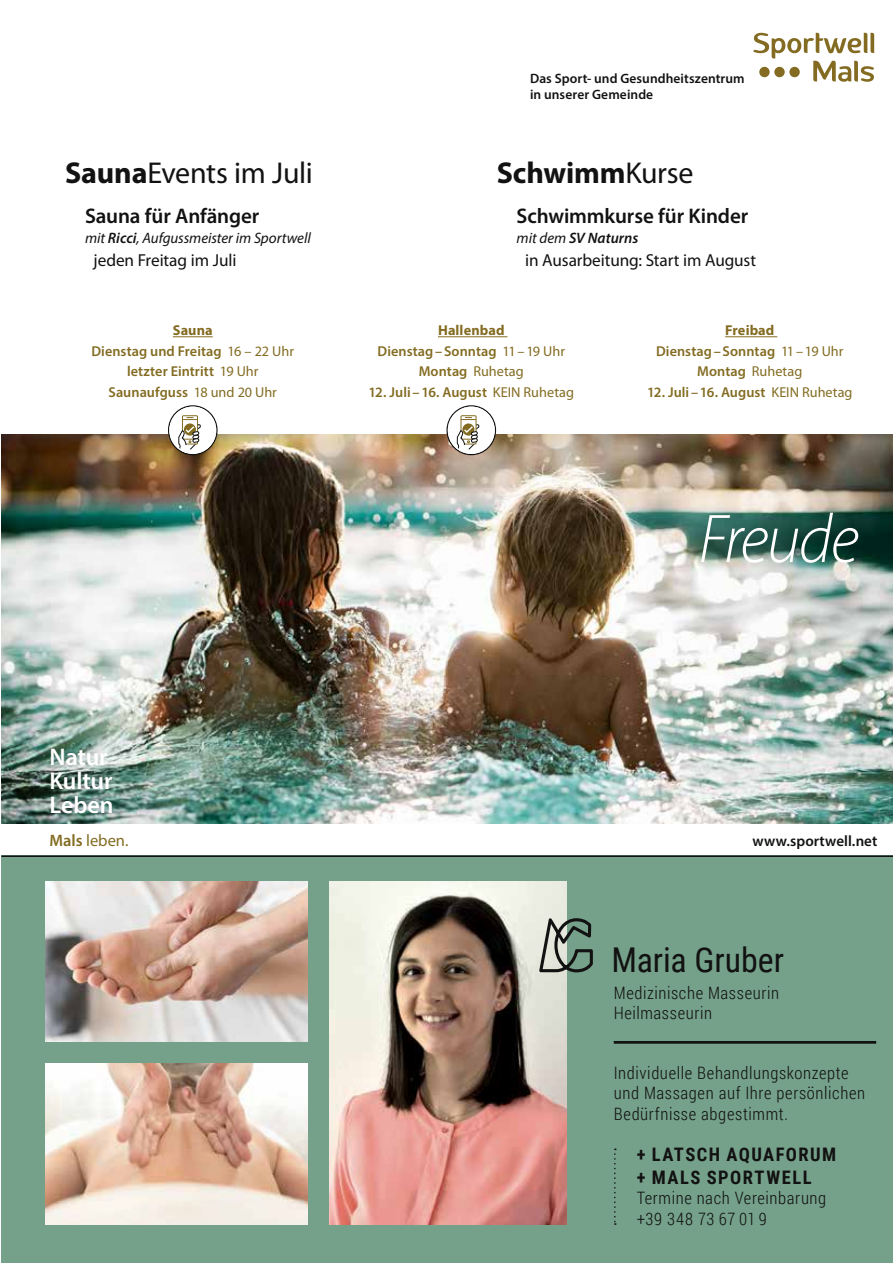
<style>
.page{position:relative;width:893px;height:1263px;background:#fff}
.page>*{position:absolute;margin:0;border:0;box-sizing:border-box;transform-origin:0 0}
.t1{font:italic 300 69.6px "Myriad Pro";letter-spacing:-.025em;color:#fff;scale:.95 1}
.t2{font:34.2px "Roboto Condensed";letter-spacing:-.005em;color:#121212}
.t3{font:30.3px "Myriad Pro";letter-spacing:-.015em;color:#121212}
.t4{font:700 30.3px "Myriad Pro";letter-spacing:-.005em;color:#121212}
.t5{font:600 24.15px/24.2px "Myriad Pro";letter-spacing:-.01em;color:#fff}
.t6{font:600 21.15px "Myriad Pro";letter-spacing:-.005em;color:#121212}
.t7{font:700 18.6px/22.4px "Roboto Condensed";letter-spacing:.08em;color:#121212}
.t8{font:17.4px "Myriad Pro";letter-spacing:-.005em;color:#121212}
.t9{font:300 17.1px/20.5px "Roboto Condensed";letter-spacing:.035em;color:#121212}
.t10{font:16.65px "Myriad Pro";color:#836c22}
.t11{font:italic 15.15px "Myriad Pro";letter-spacing:-.005em;color:#121212}
.t12{font:600 15.15px "Myriad Pro";letter-spacing:.005em;color:#121212}
.t13{font:italic 600 15.15px "Myriad Pro";color:#121212}
.t14{font:600 14.4px/20.4px "Myriad Pro";letter-spacing:.005em;color:#836c22;text-align:center}
.t15{font:600 13.65px/16.4px "Myriad Pro";letter-spacing:.005em;color:#121212}
.s1{font-weight:700}
.s2{font-weight:600}
.s3{font-weight:400}
</style>
<div class="page">
<div style="left:1px;top:856px;width:892px;height:407px;background:#75a18a"></div>
<img style="left:45px;top:1064px;width:263px;height:161px">
<img style="left:45px;top:881px;width:263px;height:161px">
<svg style="left:614px;top:1148px;width:2px;height:77px"></svg>
<hr style="left:614px;top:1041px;width:262px;height:3px;background:#121212">
<img style="left:329px;top:881px;width:237px;height:344px">
<svg style="left:537px;top:881px;width:56px;height:93px"></svg>
<img style="left:1px;top:435px;width:892px;height:389px">
<hr style="left:173px;top:336px;width:40px;height:1px;background:#836c22">
<hr style="left:725px;top:336px;width:52px;height:1px;background:#836c22">
<hr style="left:438px;top:336px;width:69px;height:1px;background:#836c22">
<hr style="left:1px;top:855px;width:892px;height:2px;background:#121212">
<svg style="left:168px;top:405px;width:50px;height:50px"></svg>
<svg style="left:446px;top:405px;width:50px;height:50px"></svg>
<svg style="left:753px;top:33px;width:121px;height:49px"></svg>
<h3 class="t3" style="left:65px;top:156px;width:249px"><span class="s1">Sauna</span>Events im Juli</h3>
<h3 class="t6" style="left:85px;top:202px;width:176px">Sauna für Anfänger</h3>
<p class="t11" style="left:85px;top:228px;width:227px">mit <span class="s2">Ricci</span>, Aufgussmeister im Sportwell</p>
<p class="t8" style="left:94px;top:251px;width:144px">jeden Freitag im Juli</p>
<p class="t14" style="left:91px;top:320px;width:204px"><span class="s1">Sauna<br></span>Dienstag und Freitag <span class="s3">16 – 22 Uhr </span>letzter Eintritt <span class="s3">19 Uhr<br></span>Saunaufguss <span class="s3">18 und 20 Uhr</span></p>
<p class="t15" style="left:530px;top:70px;width:216px">Das Sport- und Gesundheitszentrum in unserer Gemeinde</p>
<h3 class="t4" style="left:497px;top:153px;width:198px">Schwimm<span class="s3">Kurse</span></h3>
<h3 class="t6" style="left:517px;top:202px;width:233px">Schwimmkurse für Kinder</h3>
<p class="t13" style="left:517px;top:228px;width:123px"><span class="s3">mit dem</span> SV Naturns</p>
<p class="t8" style="left:525px;top:251px;width:232px">in Ausarbeitung: Start im August</p>
<p class="t14" style="left:378px;top:320px;width:189px"><span class="s1">Hallenbad<br></span>Dienstag–Sonntag <span class="s3">11–19 Uhr<br></span>Montag <span class="s3">Ruhetag</span></p>
<p class="t14" style="left:369px;top:381px;width:207px">12. Juli–16. August <span class="s3">KEIN Ruhetag</span></p>
<p class="t14" style="left:656px;top:320px;width:189px"><span class="s1">Freibad<br></span>Dienstag–Sonntag <span class="s3">11–19 Uhr<br></span>Montag <span class="s3">Ruhetag</span></p>
<p class="t14" style="left:647px;top:381px;width:207px">12. Juli–16. August <span class="s3">KEIN Ruhetag</span></p>
<h1 class="t1" style="left:698px;top:502px;width:170px">Freude</h1>
<h3 class="t5" style="left:50px;top:744px;width:66px">Natur<br>Kultur<br>Leben</h3>
<p class="t10" style="left:50px;top:831px;width:80px"><span class="s2">Mals</span> leben.</p>
<p class="t12" style="left:752px;top:831px;width:127px">www.sportwell.net</p>
<h2 class="t2" style="left:612px;top:936px;width:174px">Maria Gruber</h2>
<p class="t9" style="left:614px;top:982px;width:167px">Medizinische Masseurin<br>Heilmasseurin</p>
<p class="t9" style="left:614px;top:1062px;width:253px">Individuelle Behandlungskonzepte und Massagen auf Ihre persönlichen<br>Bedürfnisse abgestimmt.</p>
<p class="t7" style="left:637px;top:1143px;width:201px">+ LATSCH AQUAFORUM + MALS SPORTWELL</p>
<p class="t9" style="left:637px;top:1187px;width:191px">Termine nach Vereinbarung +39 348 73 67 01 9</p>
</div>
